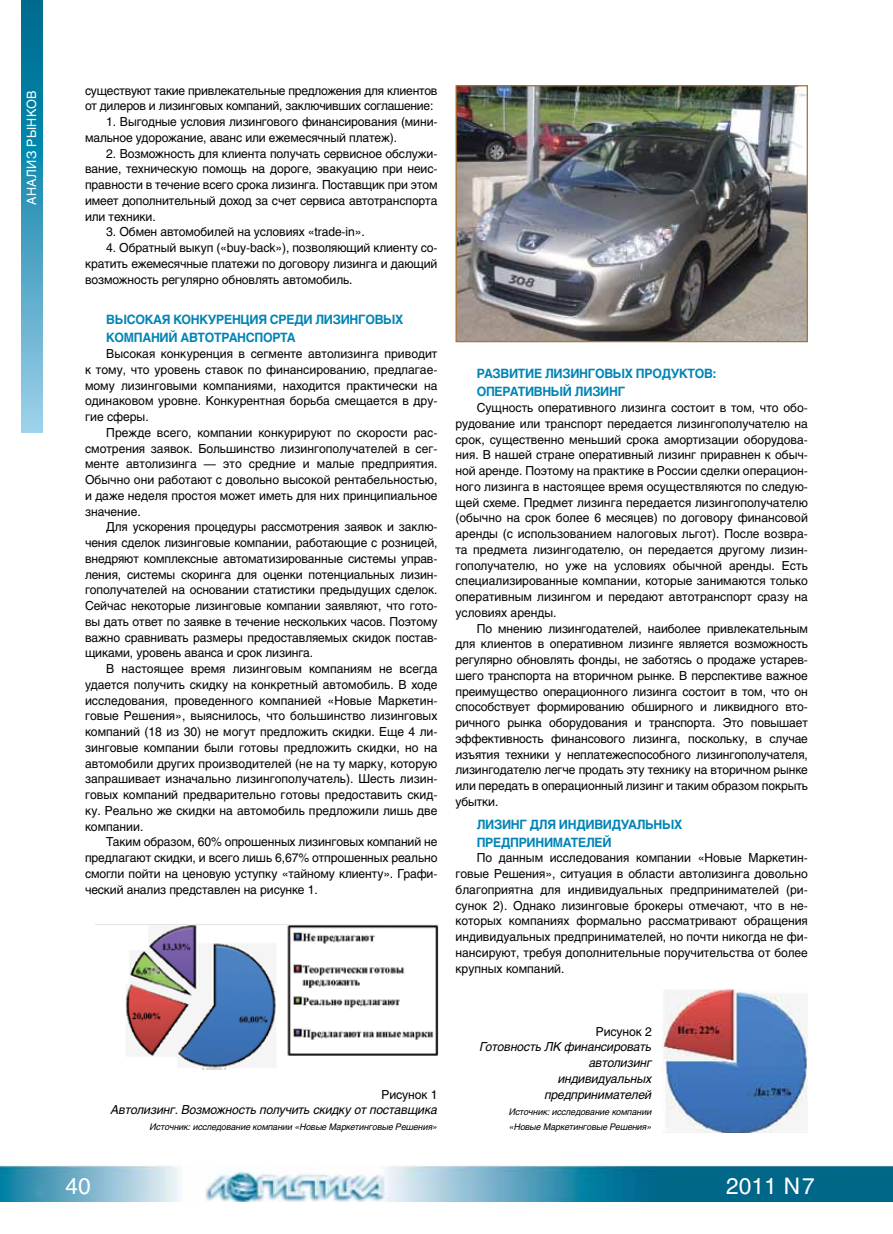
<style>
.page{position:relative;width:893px;height:1234px;background:#fff}
.page>*{position:absolute;margin:0;border:0;box-sizing:border-box;transform-origin:0 0}
.t1{font:22.5px "Helios";color:#fff}
.t2{font:700 12.75px "Helios";letter-spacing:-.025em;color:#0084b6;scale:.96 1}
.t3{font:12.75px "Helios";color:#fff}
.t4{font:12.3px/15.8px "Helios";letter-spacing:-.01em;color:#000;text-align:justify}
.t5{font:italic 12.3px/15.8px "Helios";letter-spacing:-.01em;color:#000;text-align:right}
.t6{font:italic 9px/15.8px "Helios";letter-spacing:-.01em;color:#000}
</style>
<div class="page">
<img style="left:0;top:1165px;width:893px;height:36px">
<svg style="left:21px;top:0;width:22px;height:432px;background:#3a9abb"></svg>
<img style="left:663px;top:989px;width:145px;height:142px">
<img style="left:95px;top:924px;width:343px;height:146px">
<img style="left:457px;top:87px;width:349px;height:253px">
<div style="left:455px;top:85px;width:353px;height:257px;border:1px solid #ab7430"></div>
<p class="t3" style="left:24px;top:205px;width:116px;rotate:-90deg">Анализ рынков</p>
<p class="t4" style="left:85px;top:82px;width:354px">существуют такие привлекательные предложения для клиентов от дилеров и лизинговых компаний, заключивших соглашение:</p>
<p class="t4" style="left:85px;top:114px;width:354px;text-indent:21px">1. Выгодные условия лизингового финансирования (мини&shy;мальное удорожание, аванс или ежемесячный платеж).</p>
<p class="t4" style="left:85px;top:145px;width:354px;text-indent:21px">2. Возможность для клиента получать сервисное обслужи&shy;вание, техническую помощь на дороге, эвакуацию при неис&shy;правности в течение всего срока лизинга. Поставщик при этом имеет дополнительный доход за счет сервиса автотранспорта или техники.</p>
<p class="t4" style="left:106px;top:224px;width:260px">3. Обмен автомобилей на условиях «trade-in».</p>
<p class="t4" style="left:85px;top:240px;width:354px;text-indent:21px">4. Обратный выкуп («buy-back»), позволяющий клиенту со&shy;кратить ежемесячные платежи по договору лизинга и дающий возможность регулярно обновлять автомобиль.</p>
<p class="t2" style="left:106px;top:312px;width:32px">Высока</p>
<p class="t2" style="left:162px;top:312px;width:253px">я конкуренция среди лизинговых</p>
<p class="t2" style="left:106px;top:330px;width:11px">ком</p>
<p class="t2" style="left:134px;top:330px;width:170px">паний автотранспорта</p>
<p class="t4" style="left:85px;top:345px;width:354px;text-indent:21px">Высокая конкуренция в сегменте автолизинга приводит к тому, что уровень ставок по финансированию, предлагае&shy;мому лизинговыми компаниями, находится практически на одинаковом уровне. Конкурентная борьба смещается в дру&shy;гие сферы.</p>
<p class="t4" style="left:85px;top:424px;width:354px;text-indent:21px">Прежде всего, компании конкурируют по скорости рас&shy;смотрения заявок. Большинство лизингополучателей в сег&shy;менте автолизинга — это средние и малые предприятия.<br>Обычно они работают с довольно высокой рентабельностью, и даже неделя простоя может иметь для них принципиальное значение.</p>
<p class="t4" style="left:85px;top:519px;width:354px;text-indent:21px">Для ускорения процедуры рассмотрения заявок и заклю&shy;чения сделок лизинговые компании, работающие с розницей, внедряют комплексные автоматизированные системы управ&shy;ления, системы скоринга для оценки потенциальных лизин&shy;гополучателей на основании статистики предыдущих сделок.<br>Сейчас некоторые лизинговые компании заявляют, что гото&shy;вы дать ответ по заявке в течение нескольких часов. Поэтому важно сравнивать размеры предоставляемых скидок постав&shy;щиками, уровень аванса и срок лизинга.</p>
<p class="t4" style="left:85px;top:660px;width:354px;text-indent:21px">В настоящее время лизинговым компаниям не всегда удается получить скидку на конкретный автомобиль. В ходе исследования, проведенного компанией «Новые Маркетин&shy;говые Решения», выяснилось, что большинство лизинговых компаний (18 из 30) не могут предложить скидки. Еще 4 ли&shy;зинговые компании были готовы предложить скидки, но на автомобили других производителей (не на ту марку, которую запрашивает изначально лизингополучатель). Шесть лизин&shy;говых компаний предварительно готовы предоставить скид&shy;ку. Реально же скидки на автомобиль предложили лишь две компании.</p>
<p class="t4" style="left:85px;top:833px;width:354px;text-indent:21px">Таким образом, 60% опрошенных лизинговых компаний не предлагают скидки, и всего лишь 6,67% отпрошенных реально смогли пойти на ценовую уступку «тайному клиенту». Графи&shy;ческий анализ представлен на рисунке 1.</p>
<p class="t2" style="left:477px;top:366px;width:185px">Развитие лизинговых прод</p>
<p class="t2" style="left:671px;top:366px;width:49px">уктов :</p>
<p class="t2" style="left:477px;top:384px;width:156px">оперативный лизинг</p>
<p class="t4" style="left:455px;top:399px;width:354px;text-indent:21px">Сущность оперативного лизинга состоит в том, что обо&shy;рудование или транспорт передается лизингополучателю на срок, существенно меньший срока амортизации оборудова&shy;ния. В нашей стране оперативный лизинг приравнен к обыч&shy;ной аренде. Поэтому на практике в России сделки операцион&shy;ного лизинга в настоящее время осуществляются по следую&shy;щей схеме. Предмет лизинга передается лизингополучателю (обычно на срок более 6 месяцев) по договору финансовой аренды (с использованием налоговых льгот). После возвра&shy;та предмета лизингодателю, он передается другому лизин&shy;гополучателю, но уже на условиях обычной аренды. Есть специализированные компании, которые занимаются только оперативным лизингом и передают автотранспорт сразу на условиях аренды.</p>
<p class="t4" style="left:455px;top:620px;width:354px;text-indent:21px">По мнению лизингодателей, наиболее привлекательным для клиентов в оперативном лизинге является возможность регулярно обновлять фонды, не заботясь о продаже устарев&shy;шего транспорта на вторичном рынке. В перспективе важное преимущество операционного лизинга состоит в том, что он способствует формированию обширного и ликвидного вто&shy;ричного рынка оборудования и транспорта. Это повышает эффективность финансового лизинга, поскольку, в случае изъятия техники у неплатежеспособного лизингополучателя, лизингодателю легче продать эту технику на вторичном рынке или передать в операционный лизинг и таким образом покрыть убытки.</p>
<p class="t2" style="left:477px;top:816px;width:114px">Лизинг для индивид</p>
<p class="t2" style="left:621px;top:816px;width:18px">уаль</p>
<p class="t2" style="left:654px;top:816px;width:32px">ных</p>
<p class="t2" style="left:477px;top:834px;width:81px">предпринима</p>
<p class="t2" style="left:571px;top:834px;width:42px">телей</p>
<p class="t4" style="left:455px;top:849px;width:354px;text-indent:21px">По данным исследования компании «Новые Маркетин&shy;говые Решения», ситуация в области автолизинга довольно благоприятна для индивидуальных предпринимателей (ри&shy;сунок 2). Однако лизинговые брокеры отмечают, что в не&shy;которых компаниях формально рассматривают обращения индивидуальных предпринимателей, но почти никогда не фи&shy;нансируют, требуя дополнительные поручительства от более крупных компаний.</p>
<p class="t4" style="left:382px;top:1085px;width:57px">Рисунок 1</p>
<p class="t5" style="left:111px;top:1101px;width:328px">Автолизинг. Возможность получить скидку от поставщика</p>
<p class="t6" style="left:150px;top:1118px;width:289px">Источник: исследование компании «Новые Маркетинговые Решения»</p>
<p class="t4" style="left:596px;top:1023px;width:57px">Рисунок 2</p>
<p class="t5" style="left:480px;top:1038px;width:174px">Готовность ЛК финансировать автолизинг<br>индивидуальных предпринимателей</p>
<p class="t6" style="left:509px;top:1103px;width:144px">Источник: исследование компании «Новые Маркетинговые Решения»</p>
<h1 class="t1" style="left:66px;top:1172px;width:27px">40</h1>
<h1 class="t1" style="left:726px;top:1172px;width:90px">2011 N7</h1>
</div>
